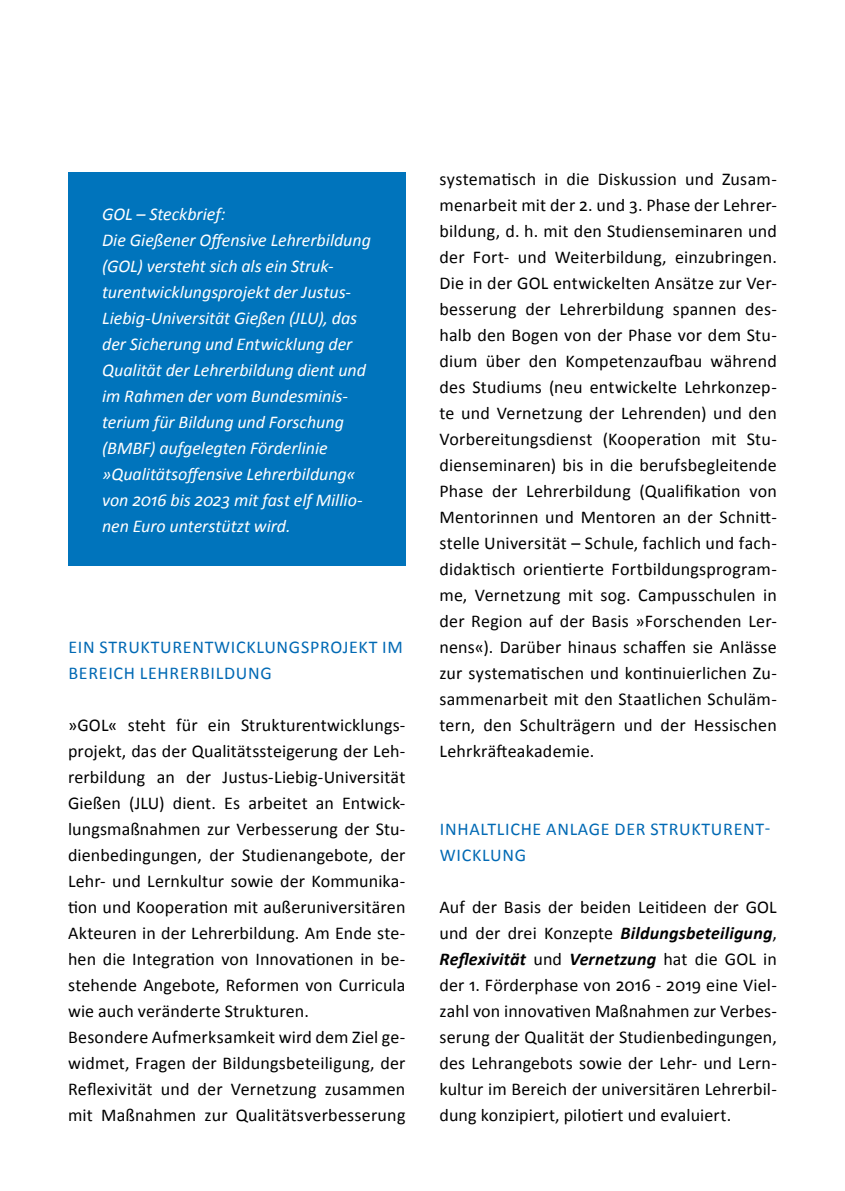
<style>
.page{position:relative;width:845px;height:1191px;background:#fff}
.page>*{position:absolute;margin:0;border:0;box-sizing:border-box;transform-origin:0 0}
.p_-_Copytext{font:18px/26px "Calibri";letter-spacing:.01em;color:#000;text-align:justify}
.p_-_Copytext_KEIN_Ab{font:18px/26px "Calibri";letter-spacing:.005em;color:#000;text-align:justify}
.t1{font:italic 18px/26px "Calibri";color:#fff}
.t2{font:18px/26px "Calibri";letter-spacing:.04em;color:#0069b4}
.s1{font-weight:700;font-style:italic}
</style>
<div class="page">
<div style="left:68px;top:172px;width:337px;height:394px;background:#0074bc"></div>
<p class="t1" style="left:102px;top:200px;width:270px">GOL – Steckbrief:<br>Die Gießener Offensive Lehrerbildung (GOL) versteht sich als ein Struk&shy;turentwicklungsprojekt der Justus-Liebig- Universität Gießen (JLU), das der Sicherung und Entwicklung der Qualität der Lehrerbildung dient und im Rahmen der vom Bundesminis&shy;terium für Bildung und Forschung (BMBF) aufgelegten Förderlinie »Qualitätsoffensive Lehrerbildung« von 2016 bis 2023 mit fast elf Millio&shy;nen Euro unterstützt wird.</p>
<h3 class="t2" style="left:68px;top:634px;width:336px">EIN STRUKTURENTWICKLUNGSPROJEKT IM<br>BEREICH LEHRERBILDUNG</h3>
<p class="p_-_Copytext_KEIN_Ab" style="left:68px;top:712px;width:339px">»GOL« steht für ein Strukturentwicklungs&shy;projekt, das der Qualitätssteigerung der Leh&shy;rerbildung an der Justus-Liebig-Universität Gießen (JLU) dient. Es arbeitet an Entwick&shy;lungsmaßnahmen zur Verbesserung der Stu&shy;dienbedingungen, der Studienangebote, der Lehr- und Lernkultur sowie der Kommunika&shy;tion und Kooperation mit außeruniversitären Akteuren in der Lehrerbildung. Am Ende ste&shy;hen die Integration von Innovationen in be&shy;stehende Angebote, Reformen von Curricula wie auch veränderte Strukturen.</p>
<p class="p_-_Copytext" style="left:68px;top:1024px;width:339px">Besondere Aufmerksamkeit wird dem Ziel ge&shy;widmet, Fragen der Bildungsbeteiligung, der Reflexivität und der Vernetzung zusammen mit Maßnahmen zur Qualitätsverbesserung</p>
<p class="p_-_Copytext" style="left:439px;top:166px;width:339px">systematisch in die Diskussion und Zusam&shy;menarbeit mit der 2. und 3. Phase der Lehrer&shy;bildung, d. h. mit den Studienseminaren und der Fort- und Weiterbildung, einzubringen.<br>Die in der GOL entwickelten Ansätze zur Ver&shy;besserung der Lehrerbildung spannen des&shy;halb den Bogen von der Phase vor dem Stu&shy;dium über den Kompetenzaufbau während des Studiums (neu entwickelte Lehrkonzep&shy;te und Vernetzung der Lehrenden) und den Vorbereitungsdienst (Kooperation mit Stu&shy;dienseminaren) bis in die berufsbegleitende Phase der Lehrerbildung (Qualifikation von Mentorinnen und Mentoren an der Schnitt&shy;stelle Universität – Schule, fachlich und fach&shy;didaktisch orientierte Fortbildungsprogram&shy;me, Vernetzung mit sog. Campusschulen in der Region auf der Basis »Forschenden Ler&shy;nens«). Darüber hinaus schaffen sie Anlässe zur systematischen und kontinuierlichen Zu&shy;sammenarbeit mit den Staatlichen Schuläm&shy;tern, den Schulträgern und der Hessischen Lehrkräfteakademie.</p>
<h3 class="t2" style="left:440px;top:815px;width:332px">INHALTLICHE ANLAGE DER STRUKTURENT-<br>WICKLUNG</h3>
<p class="p_-_Copytext" style="left:439px;top:893px;width:339px">Auf der Basis der beiden Leitideen der GOL und der drei Konzepte <span class="s1">Bildungsbeteiligung</span>, <span class="s1">Reflexivität</span> und <span class="s1">Vernetzung</span> hat die GOL in der 1. Förderphase von 2016 - 2019 eine Viel&shy;zahl von innovativen Maßnahmen zur Verbes&shy;serung der Qualität der Studienbedingungen, des Lehrangebots sowie der Lehr- und Lern&shy;kultur im Bereich der universitären Lehrerbil&shy;dung konzipiert, pilotiert und evaluiert.</p>
</div>
